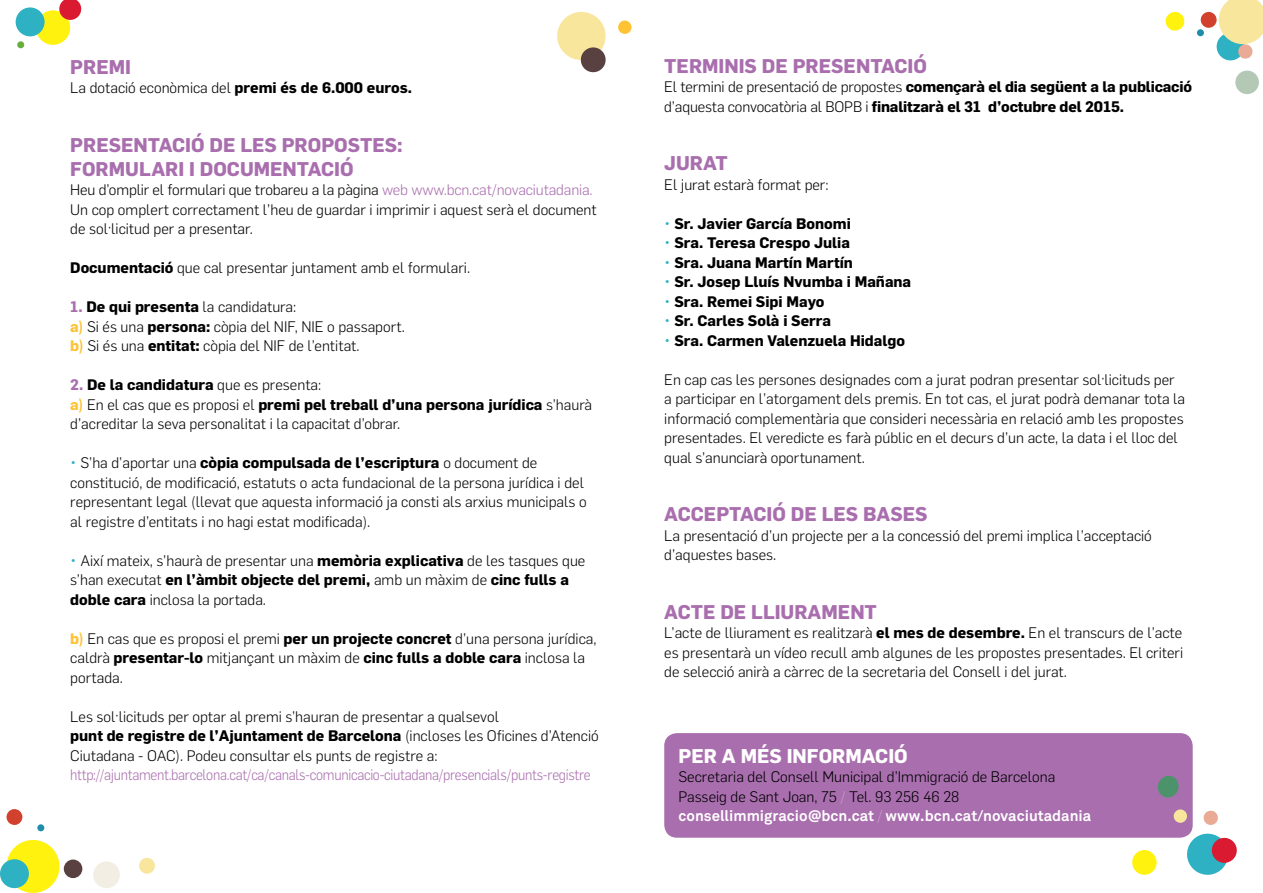
<style>
.page{position:relative;width:1263px;height:893px;background:#fff}
.page>*{position:absolute;margin:0;border:0;box-sizing:border-box;transform-origin:0 0}
.t1{font:700 19.5px/24px "Flama";color:#a96eae}
.t2{font:700 19.5px "Flama";color:#fff}
.t3{font:300 15px/19.5px "Flama";color:#000}
.t4{font:700 15px/19.5px "Flama";color:#000}
.t5{font:300 15px "Flama";letter-spacing:-.02em;color:#a96eae;scale:.92 1}
.t6{font:700 15px "Akkurat";color:#fff}
.s1{font-weight:700}
.s2{color:#a96eae}
.s3{font-weight:700;color:#a96eae}
.s4{font-weight:700;color:#fec232}
.s5{font-weight:700;color:#2eb1c2}
.s6{font-weight:300}
.s7{color:#2eb1c2}
.s8{color:#c5a0cb}
.s9{font-family:"Flama";font-weight:300;color:#c5a0cb}
</style>
<div class="page">
<div style="left:664px;top:733px;width:529px;height:105px;background:#a96eae;border-radius:13px"></div>
<div style="left:35px;top:10px;width:36px;height:35px;background:#fff20f;border-radius:50%"></div>
<div style="left:557px;top:12px;width:49px;height:48px;background:#f8e69d;border-radius:50%"></div>
<svg style="left:580px;top:46px;width:26px;height:27px"></svg>
<svg style="left:7px;top:840px;width:53px;height:53px"></svg>
<svg style="left:59px;top:0;width:23px;height:20px"></svg>
<div style="left:15px;top:7px;width:30px;height:30px;background:#2eb1c2;border-radius:50%"></div>
<div style="left:37px;top:824px;width:7px;height:7px;background:#1f8eaa;border-radius:50%"></div>
<div style="left:0;top:859px;width:29px;height:29px;background:#2eb1c2;border-radius:50%"></div>
<svg style="left:1203px;top:810px;width:15px;height:15px"></svg>
<svg style="left:1157px;top:775px;width:22px;height:23px"></svg>
<div style="left:1173px;top:809px;width:14px;height:14px;background:#f8e69d;border-radius:50%"></div>
<div style="left:6px;top:809px;width:17px;height:16px;background:#d1412d;border-radius:50%"></div>
<div style="left:17px;top:41px;width:7px;height:7px;background:#67ae3e;border-radius:50%"></div>
<div style="left:64px;top:859px;width:18px;height:19px;background:#594142;border-radius:50%"></div>
<div style="left:93px;top:861px;width:27px;height:27px;background:#f2eee4;border-radius:50%"></div>
<div style="left:139px;top:858px;width:16px;height:16px;background:#f8e69d;border-radius:50%"></div>
<div style="left:1132px;top:850px;width:25px;height:25px;background:#fff20f;border-radius:50%"></div>
<svg style="left:1186px;top:833px;width:51px;height:42px"></svg>
<svg style="left:1165px;top:12px;width:20px;height:19px"></svg>
<div style="left:618px;top:21px;width:13px;height:13px;background:#fec232;border-radius:50%"></div>
<svg style="left:1200px;top:0;width:63px;height:60px"></svg>
<div style="left:1197px;top:29px;width:7px;height:7px;background:#1f8eaa;border-radius:50%"></div>
<div style="left:1235px;top:71px;width:24px;height:23px;background:#b3c8b5;border-radius:50%"></div>
<h1 class="t1" style="left:70px;top:54px;width:62px">PREMI</h1>
<p class="t3" style="left:70px;top:78px;width:343px">La dotació econòmica del <span class="s1">premi és de 6.000 euros.</span></p>
<h1 class="t1" style="left:70px;top:132px;width:334px">PRESENTACIÓ DE LES PROPOSTES:<br>FORMULARI I DOCUMENTACIÓ</h1>
<p class="t3" style="left:70px;top:180px;width:528px">Heu d’omplir el formulari que trobareu a la pàgina <span class="s2">web www.bcn.cat/novaciutadania.<br></span>Un cop omplert correctament l’heu de guardar i imprimir i aquest serà el document de sol·licitud per a presentar.</p>
<p class="t3" style="left:70px;top:258px;width:401px"><span class="s1">Documentació</span> que cal presentar juntament amb el formulari.</p>
<p class="t3" style="left:70px;top:297px;width:336px"><span class="s3">1.</span> <span class="s1">De qui presenta</span> la candidatura:<br><span class="s4">a)</span> Si és una <span class="s1">persona:</span> còpia del NIF, NIE o passaport. <span class="s4">b)</span> Si és una <span class="s1">entitat:</span> còpia del NIF de l’entitat.</p>
<p class="t3" style="left:70px;top:375px;width:523px"><span class="s3">2.</span> <span class="s1">De la candidatura</span> que es presenta:<br><span class="s4">a)</span> En el cas que es proposi el <span class="s1">premi pel treball d’una persona jurídica</span> s’haurà d’acreditar la seva personalitat i la capacitat d’obrar.</p>
<p class="t3" style="left:70px;top:453px;width:518px"><span class="s5">•</span> S’ha d’aportar una <span class="s1">còpia compulsada de l’escriptura</span> o document de constitució, de modificació, estatuts o acta fundacional de la persona jurídica i del representant legal (llevat que aquesta informació ja consti als arxius municipals o al registre d’entitats i no hagi estat modificada).</p>
<p class="t3" style="left:70px;top:550px;width:517px"><span class="s5">•</span> Així mateix, s’haurà de presentar una <span class="s1">memòria explicativa</span> de les tasques que s’han executat <span class="s1">en l’àmbit objecte del premi,</span> amb un màxim de <span class="s1">cinc fulls a doble cara</span> inclosa la portada.</p>
<p class="t3" style="left:70px;top:628px;width:528px"><span class="s4">b)</span> En cas que es proposi el premi <span class="s1">per un projecte concret</span> d’una persona jurídica, caldrà <span class="s1">presentar-lo</span> mitjançant un màxim de <span class="s1">cinc fulls a doble cara</span> inclosa la portada.</p>
<p class="t3" style="left:70px;top:706px;width:530px">Les sol·licituds per optar al premi s’hauran de presentar a qualsevol<br><span class="s1">punt de registre de l’Ajuntament de Barcelona</span> (incloses les Oficines d’Atenció<br>Ciutadana - OAC). Podeu consultar els punts de registre a:</p>
<p class="t5" style="left:70px;top:765px;width:567px">http://ajuntament.barcelona.cat/ca/canals-comunicacio-ciutadana/presencials/punts-registre</p>
<h1 class="t1" style="left:664px;top:53px;width:264px">TERMINIS DE PRESENTACIÓ</h1>
<p class="t4" style="left:664px;top:77px;width:529px"><span class="s6">El termini de presentació de propostes</span> començarà el dia següent a la publicació <span class="s6">d’aquesta convocatòria al BOPB i</span> finalitzarà el 31 d’octubre del 2015.</p>
<h1 class="t1" style="left:664px;top:151px;width:65px">JURAT</h1>
<p class="t3" style="left:664px;top:174px;width:166px">El jurat estarà format per:</p>
<p class="t4" style="left:664px;top:213px;width:188px"><span class="s7">•</span> Sr. Javier García Bonomi</p>
<p class="t4" style="left:664px;top:233px;width:187px"><span class="s7">•</span> Sra. Teresa Crespo Julia</p>
<p class="t4" style="left:664px;top:252px;width:190px"><span class="s7">•</span> Sra. Juana Martín Martín</p>
<p class="t4" style="left:664px;top:272px;width:248px"><span class="s7">•</span> Sr. Josep Lluís Nvumba i Mañana</p>
<p class="t4" style="left:664px;top:291px;width:162px"><span class="s7">•</span> Sra. Remei Sipi Mayo</p>
<p class="t4" style="left:664px;top:311px;width:168px"><span class="s7">•</span> Sr. Carles Solà i Serra</p>
<p class="t4" style="left:664px;top:330px;width:242px"><span class="s7">•</span> Sra. Carmen Valenzuela Hidalgo</p>
<p class="t3" style="left:664px;top:369px;width:522px">En cap cas les persones designades com a jurat podran presentar sol·licituds per a participar en l’atorgament dels premis. En tot cas, el jurat podrà demanar tota la informació complementària que consideri necessària en relació amb les propostes presentades. El veredicte es farà públic en el decurs d’un acte, la data i el lloc del qual s’anunciarà oportunament.</p>
<h1 class="t1" style="left:664px;top:502px;width:265px">ACCEPTACIÓ DE LES BASES</h1>
<p class="t3" style="left:664px;top:525px;width:489px">La presentació d’un projecte per a la concessió del premi implica l’acceptació d’aquestes bases.</p>
<h1 class="t1" style="left:664px;top:599px;width:214px">ACTE DE LLIURAMENT</h1>
<p class="t3" style="left:664px;top:623px;width:520px;text-align:justify">L’acte de lliurament es realitzarà <span class="s1">el mes de desembre.</span> En el transcurs de l’acte es presentarà un vídeo recull amb algunes de les propostes presentades. El criteri de selecció anirà a càrrec de la secretaria del Consell i del jurat.</p>
<h1 class="t2" style="left:678px;top:744px;width:231px">PER A MÉS INFORMACIÓ</h1>
<p class="t3" style="left:678px;top:766px;width:378px">Secretaria del Consell Municipal d’Immigració de Barcelona<br>Passeig de Sant Joan, 75 <span class="s8">/</span> Tel. 93 256 46 28</p>
<p class="t6" style="left:678px;top:806px;width:414px">consellimmigracio@bcn.cat <span class="s9">/</span> www.bcn.cat/novaciutadania</p>
</div>
